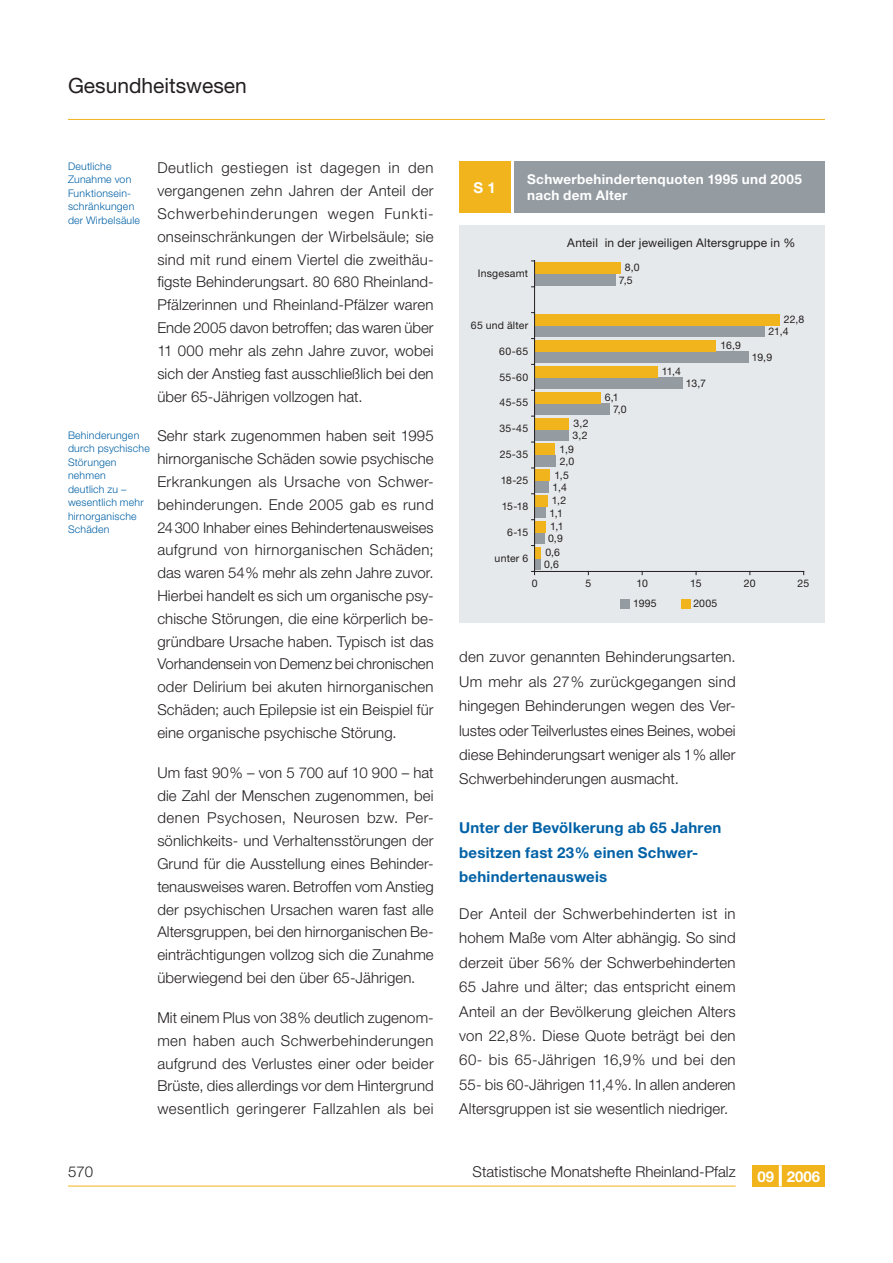
<style>
.page{position:relative;width:893px;height:1263px;background:#fff}
.page>*{position:absolute;margin:0;border:0;box-sizing:border-box;transform-origin:0 0}
.t1{font:21px "Helvetica Neue LT";color:#231f20}
.t2{font:300 15px/22.8px "Helvetica Neue LT";letter-spacing:.005em;color:#231f20;text-align:justify}
.t3{font:700 15px/24.5px "Helvetica Neue LT";letter-spacing:.015em;color:#0061a6}
.t4{font:700 15px "Helvetica Neue LT";color:#fff}
.t5{font:700 13.5px/16.2px "Helvetica Neue LT";letter-spacing:.02em;color:#fff}
.t6{font:12px "Helvetica Neue LT";letter-spacing:.015em;color:#231f20}
.t7{font:10.5px "Helvetica Neue LT";letter-spacing:.02em;color:#231f20}
.t8{font:300 10.5px/13.5px "Helvetica Neue LT";letter-spacing:.02em;color:#0061a6}
</style>
<div class="page">
<hr style="left:68px;top:119px;width:757px;height:1px;background:#f1b41c">
<div style="left:753px;top:1165px;width:72px;height:21px;background:#f1b41c"></div>
<hr style="left:779px;top:1165px;width:3px;height:21px;background:#fff">
<hr style="left:68px;top:1186px;width:668px;height:1px;background:#f1b41c">
<div style="left:459px;top:225px;width:366px;height:398px;background:#e6e9eb"></div>
<div style="left:535px;top:558px;width:6px;height:12px;background:#949ba1"></div>
<div style="left:535px;top:533px;width:10px;height:11px;background:#949ba1"></div>
<div style="left:535px;top:507px;width:11px;height:11px;background:#949ba1"></div>
<div style="left:535px;top:481px;width:14px;height:11px;background:#949ba1"></div>
<div style="left:535px;top:455px;width:21px;height:11px;background:#949ba1"></div>
<div style="left:535px;top:429px;width:34px;height:11px;background:#949ba1"></div>
<div style="left:535px;top:403px;width:75px;height:11px;background:#949ba1"></div>
<div style="left:535px;top:377px;width:147px;height:12px;background:#949ba1"></div>
<div style="left:535px;top:351px;width:213px;height:12px;background:#949ba1"></div>
<div style="left:535px;top:326px;width:230px;height:11px;background:#949ba1"></div>
<div style="left:535px;top:274px;width:80px;height:11px;background:#949ba1"></div>
<div style="left:535px;top:547px;width:6px;height:11px;background:#f1b41c"></div>
<div style="left:535px;top:521px;width:11px;height:12px;background:#f1b41c"></div>
<div style="left:535px;top:495px;width:13px;height:12px;background:#f1b41c"></div>
<div style="left:535px;top:470px;width:15px;height:11px;background:#f1b41c"></div>
<div style="left:535px;top:444px;width:20px;height:11px;background:#f1b41c"></div>
<div style="left:535px;top:418px;width:34px;height:11px;background:#f1b41c"></div>
<div style="left:535px;top:392px;width:65px;height:11px;background:#f1b41c"></div>
<div style="left:535px;top:366px;width:122px;height:11px;background:#f1b41c"></div>
<div style="left:535px;top:340px;width:181px;height:11px;background:#f1b41c"></div>
<div style="left:535px;top:314px;width:244px;height:12px;background:#f1b41c"></div>
<div style="left:535px;top:263px;width:85px;height:11px;background:#f1b41c"></div>
<hr style="left:535px;top:571px;width:269px;height:1px;background:#231f20">
<hr style="left:534px;top:261px;width:1px;height:310px;background:#231f20">
<div style="left:621px;top:599px;width:9px;height:9px;background:#949ba1"></div>
<div style="left:681px;top:599px;width:9px;height:9px;background:#f1b41c"></div>
<div style="left:459px;top:162px;width:51px;height:51px;background:#f1b41c"></div>
<div style="left:514px;top:162px;width:311px;height:51px;background:#949ba1"></div>
<h1 class="t1" style="left:68px;top:73px;width:180px">Gesundheitswesen</h1>
<p class="t8" style="left:68px;top:159px;width:74px">Deutliche<br>Zunahme von<br>Funktionsein&shy;schränkungen der Wirbelsäule</p>
<p class="t2" style="left:157px;top:156px;width:278px">Deutlich gestiegen ist dagegen in den vergangenen zehn Jahren der Anteil der Schwerbehinderungen wegen Funkti&shy;onseinschränkungen der Wirbelsäule; sie sind mit rund einem Viertel die zweithäu&shy;figste Behinderungsart. 80 680 Rheinland-Pfälzerinnen und Rheinland-Pfälzer waren Ende 2005 davon betroffen; das waren über 11 000 mehr als zehn Jahre zuvor, wobei sich der Anstieg fast ausschließlich bei den über 65-Jährigen vollzogen hat.</p>
<p class="t2" style="left:157px;top:424px;width:278px">Sehr stark zugenommen haben seit 1995 hirnorganische Schäden sowie psychische Erkrankungen als Ursache von Schwer&shy;behinderungen. Ende 2005 gab es rund 24300 Inhaber eines Behindertenausweises aufgrund von hirnorganischen Schäden; das waren 54% mehr als zehn Jahre zuvor.<br>Hierbei handelt es sich um organische psy&shy;chische Störungen, die eine körperlich be&shy;gründbare Ursache haben. Typisch ist das Vorhandensein von Demenz bei chronischen oder Delirium bei akuten hirnorganischen Schäden; auch Epilepsie ist ein Beispiel für eine organische psychische Störung.</p>
<p class="t2" style="left:157px;top:761px;width:278px">Um fast 90% – von 5 700 auf 10 900 – hat die Zahl der Menschen zugenommen, bei denen Psychosen, Neurosen bzw. Per&shy;sönlichkeits- und Verhaltensstörungen der Grund für die Ausstellung eines Behinder&shy;tenausweises waren. Betroffen vom Anstieg der psychischen Ursachen waren fast alle Altersgruppen, bei den hirnorganischen Be&shy;einträchtigungen vollzog sich die Zunahme überwiegend bei den über 65-Jährigen.</p>
<p class="t2" style="left:157px;top:1006px;width:278px">Mit einem Plus von 38% deutlich zugenom&shy;men haben auch Schwerbehinderungen aufgrund des Verlustes einer oder beider Brüste, dies allerdings vor dem Hintergrund wesentlich geringerer Fallzahlen als bei</p>
<p class="t8" style="left:68px;top:428px;width:83px">Behinderungen durch psychische<br>Störungen nehmen<br>deutlich zu – wesentlich mehr hirn-organische<br>Schäden</p>
<p class="t4" style="left:474px;top:178px;width:24px">S 1</p>
<p class="t5" style="left:527px;top:171px;width:276px">Schwerbehindertenquoten 1995 und 2005 nach dem Alter</p>
<p class="t6" style="left:567px;top:235px;width:230px">Anteil in der jeweiligen Altersgruppe in %</p>
<p class="t7" style="left:478px;top:267px;width:52px">Insgesamt</p>
<p class="t7" style="left:625px;top:261px;width:16px">8,0</p>
<p class="t7" style="left:619px;top:274px;width:15px">7,5</p>
<p class="t7" style="left:471px;top:319px;width:59px">65 und älter</p>
<p class="t7" style="left:784px;top:313px;width:22px">22,8</p>
<p class="t7" style="left:769px;top:325px;width:21px">21,4</p>
<p class="t7" style="left:499px;top:345px;width:30px">60-65</p>
<p class="t7" style="left:720px;top:339px;width:22px">16,9</p>
<p class="t7" style="left:752px;top:351px;width:22px">19,9</p>
<p class="t7" style="left:499px;top:371px;width:30px">55-60</p>
<p class="t7" style="left:662px;top:365px;width:21px">11,4</p>
<p class="t7" style="left:686px;top:377px;width:22px">13,7</p>
<p class="t7" style="left:500px;top:396px;width:30px">45-55</p>
<p class="t7" style="left:605px;top:391px;width:15px">6,1</p>
<p class="t7" style="left:613px;top:403px;width:15px">7,0</p>
<p class="t7" style="left:500px;top:422px;width:30px">35-45</p>
<p class="t7" style="left:574px;top:417px;width:17px">3,2</p>
<p class="t7" style="left:573px;top:429px;width:17px">3,2</p>
<p class="t7" style="left:500px;top:448px;width:30px">25-35</p>
<p class="t7" style="left:560px;top:443px;width:16px">1,9</p>
<p class="t7" style="left:560px;top:455px;width:16px">2,0</p>
<p class="t7" style="left:501px;top:474px;width:29px">18-25</p>
<p class="t7" style="left:554px;top:468px;width:16px">1,5</p>
<p class="t7" style="left:553px;top:481px;width:16px">1,4</p>
<p class="t7" style="left:502px;top:500px;width:28px">15-18</p>
<p class="t7" style="left:552px;top:494px;width:16px">1,2</p>
<p class="t7" style="left:550px;top:506px;width:15px">1,1</p>
<p class="t7" style="left:507px;top:526px;width:23px">6-15</p>
<p class="t7" style="left:550px;top:520px;width:15px">1,1</p>
<p class="t7" style="left:548px;top:532px;width:16px">0,9</p>
<p class="t7" style="left:495px;top:552px;width:35px">unter 6</p>
<p class="t7" style="left:545px;top:546px;width:16px">0,6</p>
<p class="t7" style="left:544px;top:558px;width:16px">0,6</p>
<p class="t7" style="left:532px;top:577px;width:7px">0</p>
<p class="t7" style="left:586px;top:577px;width:7px">5</p>
<p class="t7" style="left:637px;top:577px;width:13px">10</p>
<p class="t7" style="left:690px;top:577px;width:13px">15</p>
<p class="t7" style="left:744px;top:577px;width:13px">20</p>
<p class="t7" style="left:797px;top:577px;width:13px">25</p>
<p class="t7" style="left:633px;top:597px;width:25px">1995</p>
<p class="t7" style="left:693px;top:597px;width:26px">2005</p>
<p class="t2" style="left:459px;top:644px;width:278px;line-height:24.5px">den zuvor genannten Behinderungsarten.<br>Um mehr als 27% zurückgegangen sind hingegen Behinderungen wegen des Ver&shy;lustes oder Teilverlustes eines Beines, wobei diese Behinderungsart weniger als 1% aller Schwerbehinderungen ausmacht.</p>
<p class="t3" style="left:459px;top:815px;width:264px">Unter der Bevölkerung ab 65 Jahren besitzen fast 23% einen Schwer&shy;behindertenausweis</p>
<p class="t2" style="left:459px;top:901px;width:278px;line-height:24.5px">Der Anteil der Schwerbehinderten ist in hohem Maße vom Alter abhängig. So sind derzeit über 56% der Schwerbehinderten 65 Jahre und älter; das entspricht einem Anteil an der Bevölkerung gleichen Alters von 22,8%. Diese Quote beträgt bei den 60- bis 65-Jährigen 16,9% und bei den 55- bis 60-Jährigen 11,4%. In allen anderen Altersgruppen ist sie wesentlich niedriger.</p>
<p class="t2" style="left:68px;top:1160px;width:27px">570</p>
<p class="t2" style="left:473px;top:1160px;width:265px">Statistische Monatshefte Rheinland-Pfalz</p>
<p class="t4" style="left:757px;top:1167px;width:64px">09 2006</p>
</div>
